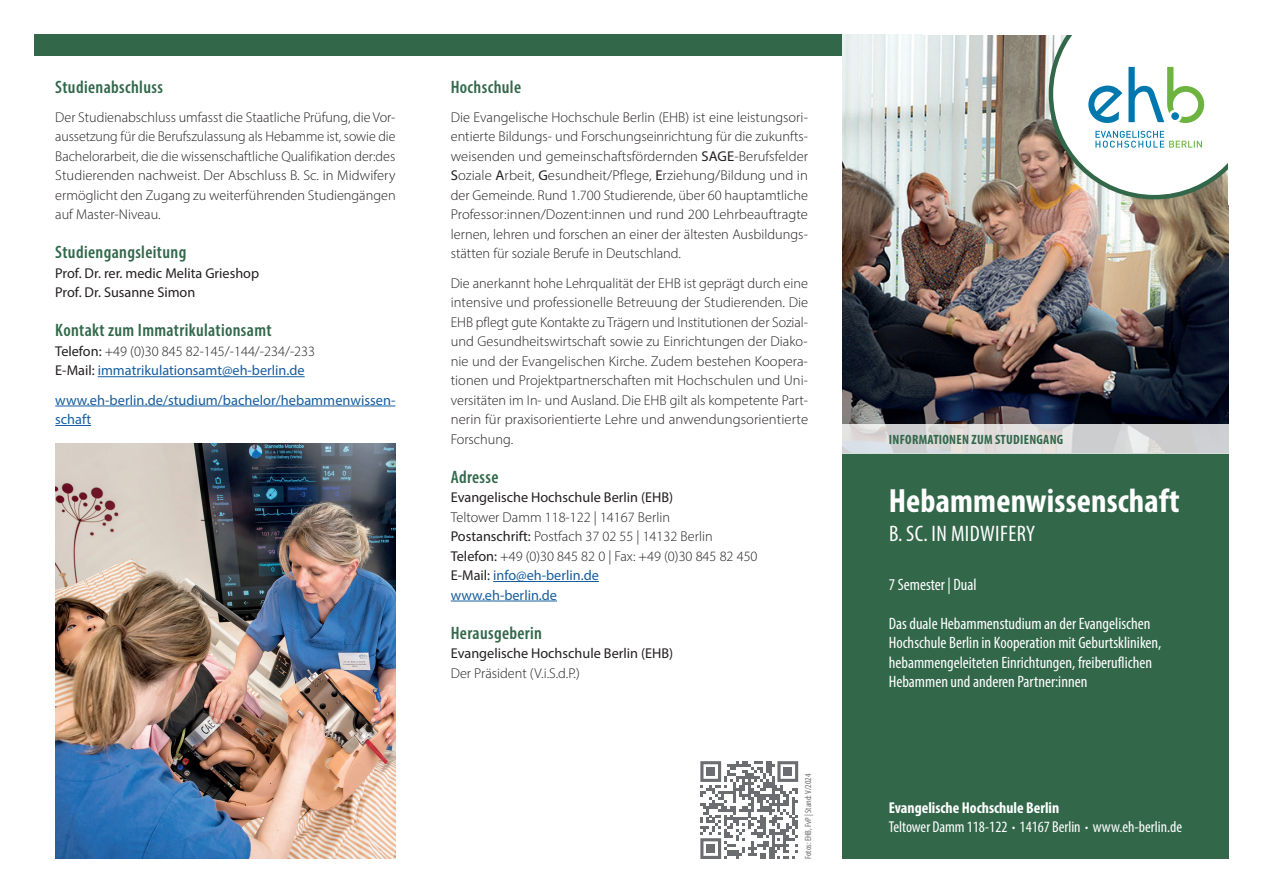
<style>
.page{position:relative;width:1263px;height:893px;background:#fff}
.page>*{position:absolute;margin:0;border:0;box-sizing:border-box;transform-origin:0 0}
.t1{font:700 condensed 33.75px "Myriad Pro";letter-spacing:.005em;color:#fff}
.t2{font:condensed 22.5px "Myriad Pro";letter-spacing:.02em;color:#fff}
.t3{font:600 condensed 18px "Myriad Pro";letter-spacing:.02em;color:#32674a}
.t4{font:condensed 16.5px/19.5px "Myriad Pro";color:#fff}
.t5{font:condensed 15.75px/18.9px "Myriad Pro";color:#fff}
.t6{font:300 14.25px/19.5px "Myriad Pro";color:#231f20;text-align:justify}
.t7{font:14.25px/19.5px "Myriad Pro";color:#231f20}
.t8{font:14.25px/19.5px "Myriad Pro";color:#175d9e}
.t9{font:700 condensed 13.5px "Myriad Pro";letter-spacing:.02em;color:#32674a}
.t10{font:condensed 9px "Myriad Pro";color:#6c6d70}
.s1{font-weight:400}
.s2{font-weight:400;color:#175d9e}
.s3{font-weight:700}
.s4{font-weight:600;font-stretch:normal}
</style>
<div class="page">
<hr style="left:98px;top:376px;width:207px;height:1px;background:#175d9e">
<hr style="left:55px;top:406px;width:340px;height:1px;background:#175d9e">
<hr style="left:55px;top:425px;width:36px;height:1px;background:#175d9e">
<img style="left:842px;top:34px;width:387px;height:390px">
<img style="left:55px;top:444px;width:340px;height:415px">
<div style="left:842px;top:453px;width:387px;height:406px;background:#32674a"></div>
<div style="left:34px;top:34px;width:383px;height:21px;background:#32674a"></div>
<div style="left:417px;top:34px;width:425px;height:21px;background:#32674a"></div>
<svg style="left:842px;top:424px;width:387px;height:29px;background:#d7d7d8"></svg>
<hr style="left:493px;top:581px;width:106px;height:1px;background:#175d9e">
<hr style="left:451px;top:601px;width:106px;height:1px;background:#175d9e">
<svg style="left:700px;top:761px;width:98px;height:98px"></svg>
<div style="left:706px;top:767px;width:9px;height:9px;background:#6c6d70"></div>
<div style="left:783px;top:767px;width:9px;height:9px;background:#6c6d70"></div>
<div style="left:706px;top:844px;width:9px;height:9px;background:#6c6d70"></div>
<svg style="left:1049px;top:34px;width:180px;height:165px"></svg>
<p class="t3" style="left:55px;top:75px;width:109px">Studienabschluss</p>
<p class="t6" style="left:55px;top:107px;width:342px">Der Studienabschluss umfasst die Staatliche Prüfung, die Vor&shy;aussetzung für die Berufszulassung als Hebamme ist, sowie die Bachelorarbeit, die die wissenschaftliche Qualifikation der:des Studierenden nachweist. Der Abschluss B. Sc. in Midwifery ermöglicht den Zugang zu weiterführenden Studiengängen auf Master-Niveau.</p>
<p class="t3" style="left:55px;top:241px;width:133px">Studiengangsleitung</p>
<p class="t7" style="left:55px;top:263px;width:205px">Prof. Dr. rer. medic Melita Grieshop<br>Prof. Dr. Susanne Simon</p>
<p class="t3" style="left:55px;top:319px;width:218px">Kontakt zum Immatrikulationsamt</p>
<p class="t6" style="left:55px;top:341px;width:261px"><span class="s1">Telefon:</span> +49 (0)30 845 82-145/-144/-234/-233<br><span class="s1">E-Mail:</span> <span class="s2">immatrikulationsamt@eh-berlin.de</span></p>
<p class="t8" style="left:55px;top:390px;width:342px">www.eh-berlin.de/studium/bachelor/hebammenwissen&shy;schaft</p>
<p class="t3" style="left:451px;top:75px;width:72px">Hochschule</p>
<p class="t6" style="left:451px;top:107px;width:359px">Die Evangelische Hochschule Berlin (EHB) ist eine leistungsori&shy;entierte Bildungs- und Forschungseinrichtung für die zukunfts&shy;weisenden und gemeinschaftsfördernden <span class="s1">SAGE</span>-Berufsfelder <span class="s1">S</span>oziale <span class="s1">A</span>rbeit, <span class="s1">G</span>esundheit/Pflege, <span class="s1">E</span>rziehung/Bildung und in der Gemeinde. Rund 1.700 Studierende, über 60 hauptamtliche Professor:innen/Dozent:innen und rund 200 Lehrbeauftragte lernen, lehren und forschen an einer der ältesten Ausbildungs&shy;stätten für soziale Berufe in Deutschland.</p>
<p class="t6" style="left:451px;top:273px;width:359px">Die anerkannt hohe Lehrqualität der EHB ist geprägt durch eine intensive und professionelle Betreuung der Studierenden. Die EHB pflegt gute Kontakte zu Trägern und Institutionen der Sozial&shy;und Gesundheitswirtschaft sowie zu Einrichtungen der Diako&shy;nie und der Evangelischen Kirche. Zudem bestehen Koopera&shy;tionen und Projektpartnerschaften mit Hochschulen und Uni&shy;versitäten im In- und Ausland. Die EHB gilt als kompetente Part&shy;nerin für praxisorientierte Lehre und anwendungsorientierte Forschung.</p>
<p class="t3" style="left:451px;top:465px;width:49px">Adresse</p>
<p class="t7" style="left:451px;top:487px;width:224px">Evangelische Hochschule Berlin (EHB)</p>
<p class="t6" style="left:451px;top:507px;width:308px;text-align:left">Teltower Damm 118-122 | 14167 Berlin<br><span class="s1">Postanschrift:</span> Postfach 37 02 55 | 14132 Berlin <span class="s1">Telefon:</span> +49 (0)30 845 82 0 | Fax: +49 (0)30 845 82 450<br><span class="s1">E-Mail:</span> <span class="s2">info@eh-berlin.de<br>www.eh-berlin.de</span></p>
<p class="t3" style="left:451px;top:621px;width:93px">Herausgeberin</p>
<p class="t7" style="left:451px;top:643px;width:224px">Evangelische Hochschule Berlin (EHB)</p>
<p class="t6" style="left:451px;top:663px;width:131px">Der Präsident (V.i.S.d.P.)</p>
<p class="t10" style="left:803px;top:859px;width:87px;rotate:-90deg">Fotos: EHB, FvP | Stand: V/2024</p>
<p class="t9" style="left:889px;top:431px;width:176px">INFORMATIONEN ZUM STUDIENGANG</p>
<h1 class="t1" style="left:889px;top:479px;width:292px">Hebammenwissenschaft</h1>
<h2 class="t2" style="left:889px;top:520px;width:148px">B. SC. IN MIDWIFERY</h2>
<p class="t4" style="left:889px;top:574px;width:89px">7 Semester | Dual</p>
<p class="t4" style="left:889px;top:613px;width:274px">Das duale Hebammenstudium an der Evangelischen Hochschule Berlin in Kooperation mit Geburtskliniken, hebammengeleiteten Einrichtungen, freiberuflichen Hebammen und anderen Partner:innen</p>
<p class="t5" style="left:889px;top:798px;width:295px"><span class="s3">Evangelische Hochschule Berlin<br></span>Teltower Damm 118-122 <span class="s4">∙</span> 14167 Berlin <span class="s4">∙</span> www.eh-berlin.de</p>
</div>
